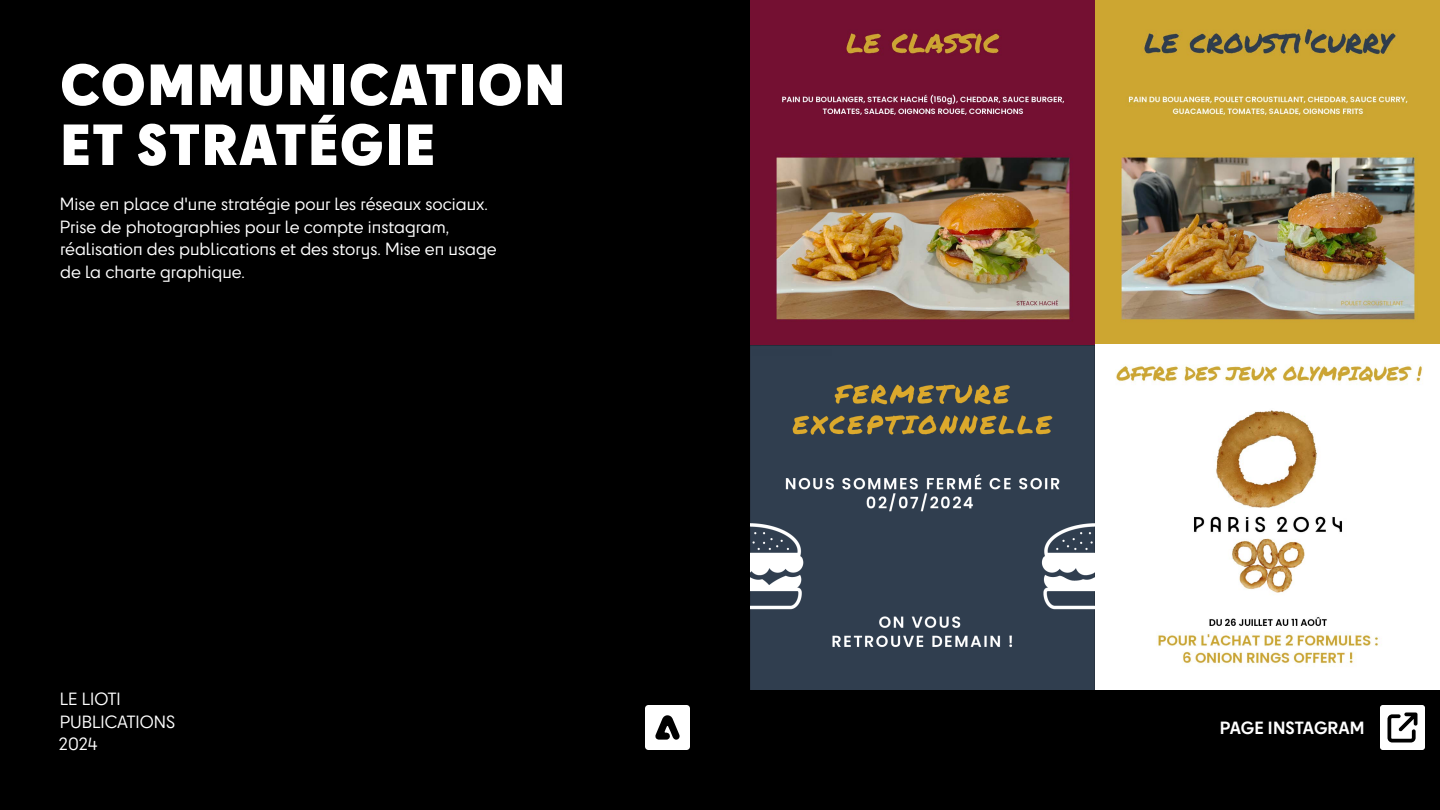
<style>
.page{position:relative;width:1440px;height:810px;background:#000}
.page>*{position:absolute;margin:0;border:0;box-sizing:border-box;transform-origin:0 0}
.t1{font:900 54px/60px "Cy";letter-spacing:.03em;color:#fff}
.t2{font:16.5px/22.5px "Cy";color:#fff}
.t3{font:700 16.5px "Cy";color:#fff}
</style>
<div class="page">
<img style="left:750px;top:0;width:690px;height:690px">
<svg style="left:645px;top:705px;width:45px;height:45px"></svg>
<svg style="left:1380px;top:705px;width:45px;height:45px"></svg>
<h1 class="t1" style="left:60px;top:52px;width:507px">COMMUNICATION<br>ET STRATÉGIE</h1>
<p class="t2" style="left:60px;top:192px;width:438px">Mise en place d'une stratégie pour les réseaux sociaux.<br>Prise de photographies pour le compte instagram, réalisation des publications et des storys. Mise en usage de la charte graphique.</p>
<p class="t2" style="left:59px;top:687px;width:118px">LE LIOTI<br>PUBLICATIONS<br>2024</p>
<p class="t3" style="left:1220px;top:715px;width:146px">PAGE INSTAGRAM</p>
</div>
